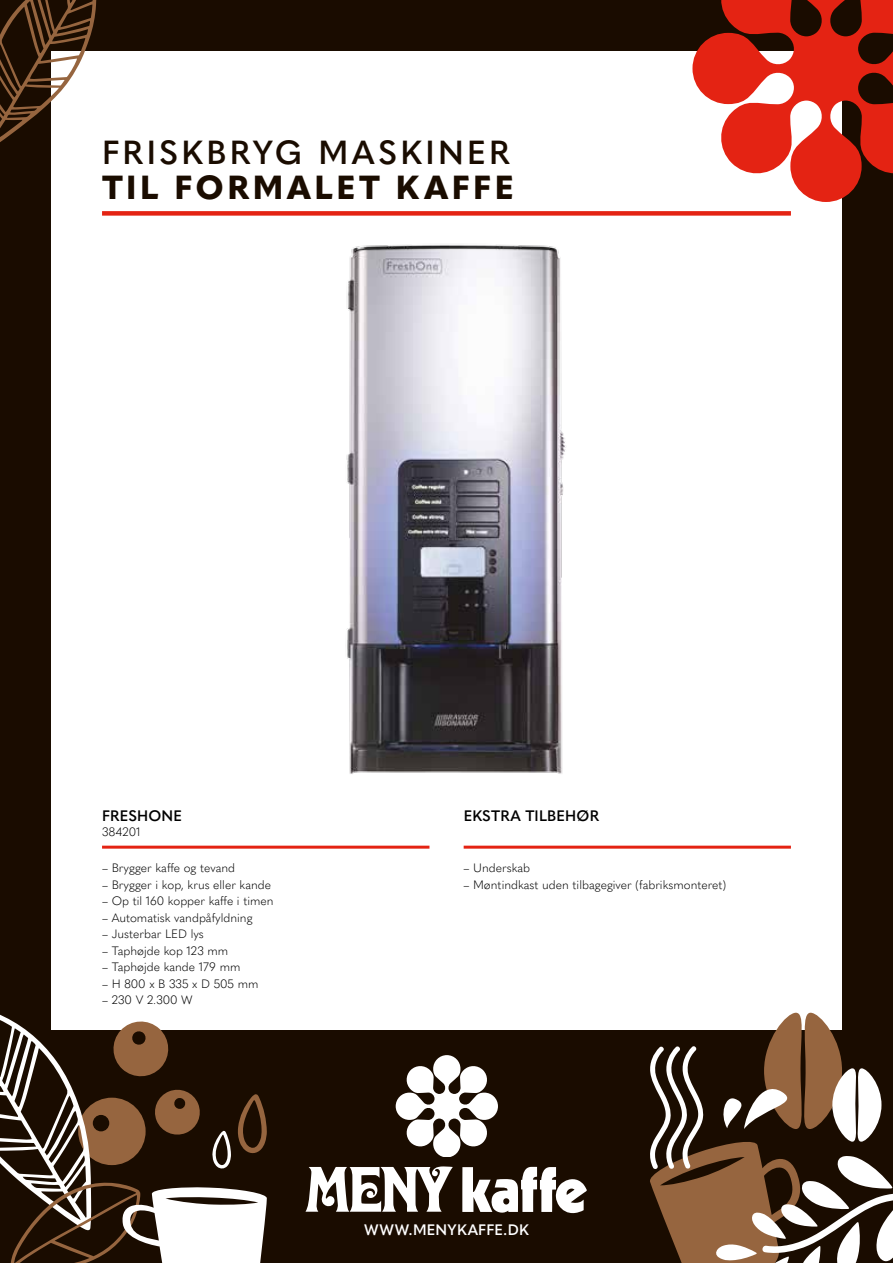
<style>
.page{position:relative;width:893px;height:1263px;background:#1a0c00}
.page>*{position:absolute;margin:0;border:0;box-sizing:border-box;transform-origin:0 0}
.t1{font:600 33px "Quasimoda";letter-spacing:.1em;color:#1a0c00}
.t2{font:800 33px "Quasimoda";letter-spacing:.105em;color:#1a0c00}
.t3{font:600 15px "Quasimoda";letter-spacing:.01em;color:#000}
.t4{font:600 15px "Quasimoda";letter-spacing:.02em;color:#fff}
.t5{font:300 12px "Quasimoda";color:#000}
</style>
<div class="page">
<div style="left:51px;top:51px;width:791px;height:978px;background:#fff"></div>
<svg style="left:692px;top:0;width:201px;height:202px"></svg>
<svg style="left:396px;top:1055px;width:102px;height:102px"></svg>
<svg style="left:462px;top:1167px;width:125px;height:47px"></svg>
<svg style="left:305px;top:1166px;width:148px;height:46px"></svg>
<svg style="left:0;top:0;width:96px;height:142px"></svg>
<svg style="left:0;top:1014px;width:267px;height:249px"></svg>
<svg style="left:648px;top:1013px;width:245px;height:250px"></svg>
<div style="left:102px;top:211px;width:689px;height:5px;background:#e42313"></div>
<hr style="left:464px;top:846px;width:327px;height:3px;background:#e42313">
<hr style="left:102px;top:846px;width:327px;height:3px;background:#e42313">
<img style="left:346px;top:244px;width:220px;height:530px">
<h1 class="t1" style="left:102px;top:127px;width:409px">FRISKBRYG MASKINER</h1>
<h1 class="t2" style="left:102px;top:162px;width:413px">TIL FORMALET KAFFE</h1>
<p class="t3" style="left:102px;top:804px;width:82px">FRESHONE</p>
<p class="t5" style="left:102px;top:823px;width:40px">384201</p>
<p class="t5" style="left:102px;top:859px;width:135px">– Brygger kaffe og tevand</p>
<p class="t5" style="left:102px;top:875px;width:171px">– Brygger i kop, krus eller kande</p>
<p class="t5" style="left:102px;top:892px;width:173px">– Op til 160 kopper kaffe i timen</p>
<p class="t5" style="left:102px;top:908px;width:152px">– Automatisk vandpåfyldning</p>
<p class="t5" style="left:102px;top:925px;width:103px">– Justerbar LED lys</p>
<p class="t5" style="left:102px;top:941px;width:128px">– Taphøjde kop 123 mm</p>
<p class="t5" style="left:102px;top:958px;width:140px">– Taphøjde kande 179 mm</p>
<p class="t5" style="left:102px;top:974px;width:158px">– H 800 x B 335 x D 505 mm</p>
<p class="t5" style="left:102px;top:991px;width:92px">– 230 V 2.300 W</p>
<p class="t3" style="left:464px;top:804px;width:137px">EKSTRA TILBEHØR</p>
<p class="t5" style="left:463px;top:859px;width:68px">– Underskab</p>
<p class="t5" style="left:463px;top:875px;width:264px">– Møntindkast uden tilbagegiver (fabriksmonteret)</p>
<p class="t4" style="left:364px;top:1218px;width:166px">WWW.MENYKAFFE.DK</p>
</div>
